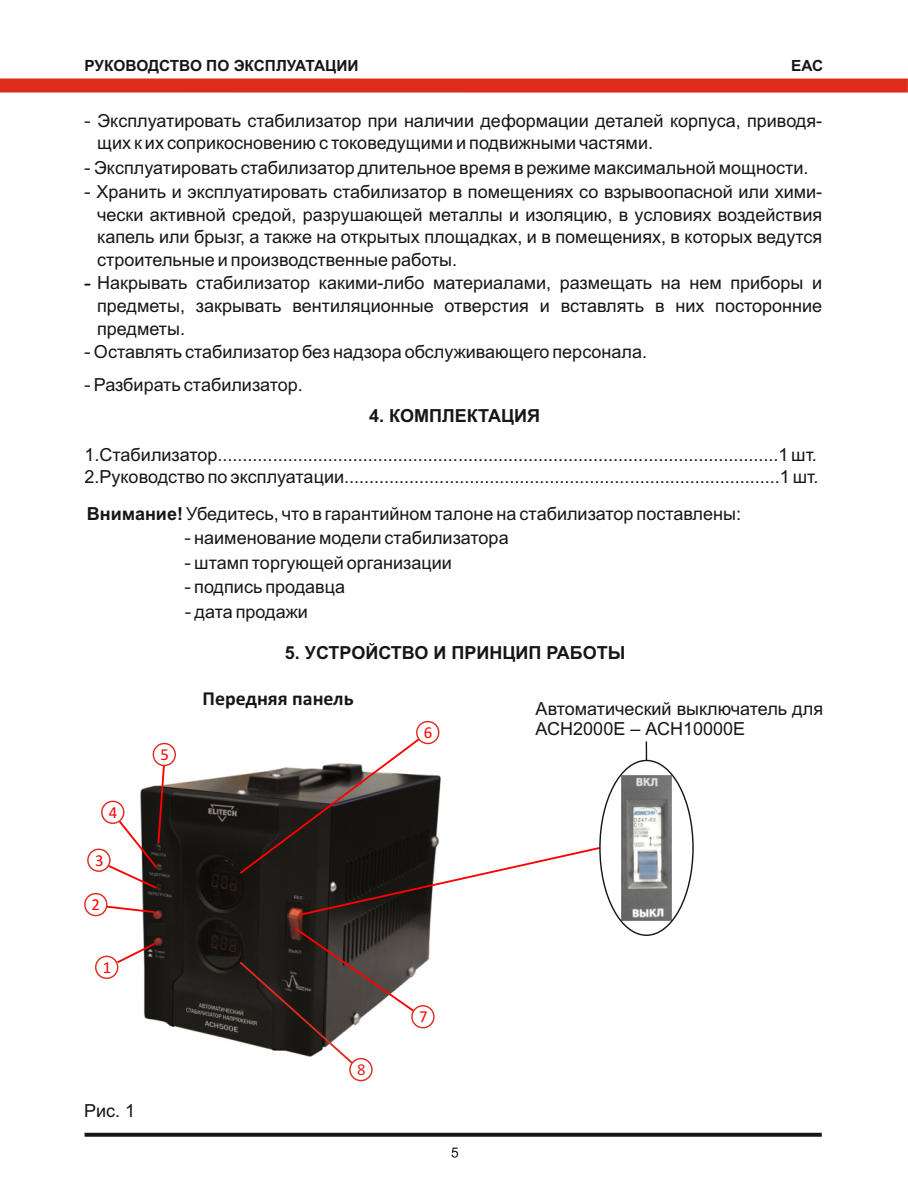
<style>
.page{position:relative;width:908px;height:1191px;background:#fff}
.page>*{position:absolute;margin:0;border:0;box-sizing:border-box;transform-origin:0 0}
.t1{font:700 19.8px "Calibri";color:#151616}
.t2{font:18px/22.8px "Arial";color:#151616}
.t3{font:700 18px "Arial";color:#151616}
.t4{font:16.8px "Calibri";color:#f00}
.t5{font:16.8px "Calibri";color:#dd2b1c}
.t6{font:700 15.4px "Arial";color:#151616}
.s1{font-family:"Adobe Caslon Pro";font-weight:700}
.s2{font-weight:700}
</style>
<div class="page">
<svg style="left:451px;top:1147px;width:7px;height:10px"></svg>
<svg style="left:84px;top:1132px;width:737px;height:4px;background:#414242"></svg>
<img style="left:142px;top:761px;width:293px;height:281px">
<svg style="left:237px;top:926px;width:179px;height:139px"></svg>
<svg style="left:104px;top:904px;width:53px;height:10px"></svg>
<svg style="left:115px;top:941px;width:42px;height:24px"></svg>
<svg style="left:106px;top:763px;width:60px;height:127px"></svg>
<div style="left:411px;top:1005px;width:23px;height:23px;border:1px solid #dd2b1c;border-radius:50%"></div>
<div style="left:349px;top:1058px;width:23px;height:23px;border:1px solid #dd2b1c;border-radius:50%"></div>
<div style="left:152px;top:743px;width:24px;height:23px;border:1px solid #dd2b1c;border-radius:50%"></div>
<div style="left:416px;top:721px;width:23px;height:23px;border:1px solid #dd2b1c;border-radius:50%"></div>
<div style="left:101px;top:800px;width:23px;height:24px;border:1px solid #dd2b1c;border-radius:50%"></div>
<div style="left:87px;top:848px;width:23px;height:24px;border:1px solid #dd2b1c;border-radius:50%"></div>
<div style="left:84px;top:893px;width:23px;height:23px;border:1px solid #dd2b1c;border-radius:50%"></div>
<div style="left:95px;top:955px;width:23px;height:24px;border:1px solid #dd2b1c;border-radius:50%"></div>
<img style="left:621px;top:775px;width:50px;height:145px">
<svg style="left:237px;top:736px;width:365px;height:181px"></svg>
<svg style="left:645px;top:741px;width:2px;height:19px"></svg>
<svg style="left:0;top:78px;width:907px;height:15px;background:#df382a"></svg>
<p class="t6" style="left:84px;top:60px;width:275px">РУКОВОДСТВО ПО ЭКСПЛУАТАЦИИ</p>
<p class="t6" style="left:790px;top:60px;width:34px">ЕАС</p>
<p class="t2" style="left:97px;top:112px;width:726px;line-height:22px;text-indent:-13px"><span class="s1">-</span> Эксплуатировать стабилизатор при наличии деформации деталей корпуса, приводя&shy;щих к их соприкосновению с токоведущими и подвижными частями.</p>
<p class="t2" style="left:84px;top:158px;width:725px"><span class="s1">-</span> Эксплуатировать стабилизатор длительное время в режиме максимальной мощности.</p>
<p class="t2" style="left:97px;top:182px;width:726px;text-indent:-13px"><span class="s1">-</span> Хранить и эксплуатировать стабилизатор в помещениях со взрывоопасной или хими&shy;чески активной средой, разрушающей металлы и изоляцию, в условиях воздействия капель или брызг, а также на открытых площадках, и в помещениях, в которых ведутся строительные и производственные работы.<br>Накрывать стабилизатор какими-либо материалами, размещать на нем приборы и предметы, закрывать вентиляционные отверстия и вставлять в них посторонние предметы.</p>
<p class="t2" style="left:84px;top:342px;width:564px"><span class="s1">-</span> Оставлять стабилизатор без надзора обслуживающего персонала.</p>
<p class="t2" style="left:84px;top:375px;width:220px"><span class="s1">-</span> Разбирать стабилизатор.</p>
<p class="t3" style="left:369px;top:409px;width:172px">4. КОМПЛЕКТАЦИЯ</p>
<p class="t2" style="left:84px;top:445px;width:735px;line-height:22px">1.Стабилизатор................................................................................................................1 шт.<br>2.Руководство по эксплуатации.......................................................................................1 шт.</p>
<p class="t2" style="left:87px;top:503px;width:655px"><span class="s2">Внимание!</span> Убедитесь, что в гарантийном талоне на стабилизатор поставлены:</p>
<p class="t2" style="left:184px;top:528px;width:326px"><span class="s1">-</span> наименование модели стабилизатора</p>
<p class="t2" style="left:184px;top:552px;width:269px"><span class="s1">-</span> штамп торгующей организации</p>
<p class="t2" style="left:184px;top:577px;width:163px"><span class="s1">-</span> подпись продавца</p>
<p class="t2" style="left:184px;top:601px;width:125px"><span class="s1">-</span> дата продажи</p>
<p class="t3" style="left:285px;top:646px;width:342px">5. УСТРОЙСТВО И ПРИНЦИП РАБОТЫ</p>
<p class="t4" style="left:109px;top:805px;width:10px">4</p>
<p class="t4" style="left:95px;top:853px;width:10px">3</p>
<p class="t4" style="left:91px;top:897px;width:10px">2</p>
<p class="t4" style="left:103px;top:960px;width:10px">1</p>
<p class="t4" style="left:160px;top:747px;width:10px">5</p>
<p class="t1" style="left:202px;top:689px;width:152px">Передняя панель</p>
<p class="t2" style="left:84px;top:1101px;width:53px">Рис. 1</p>
<p class="t5" style="left:357px;top:1062px;width:10px">8</p>
<p class="t4" style="left:423px;top:725px;width:10px">6</p>
<p class="t4" style="left:419px;top:1009px;width:10px">7</p>
<p class="t2" style="left:535px;top:700px;width:289px;line-height:20.2px">Автоматический выключатель для<br>АСН2000Е – АСН10000Е</p>
</div>
